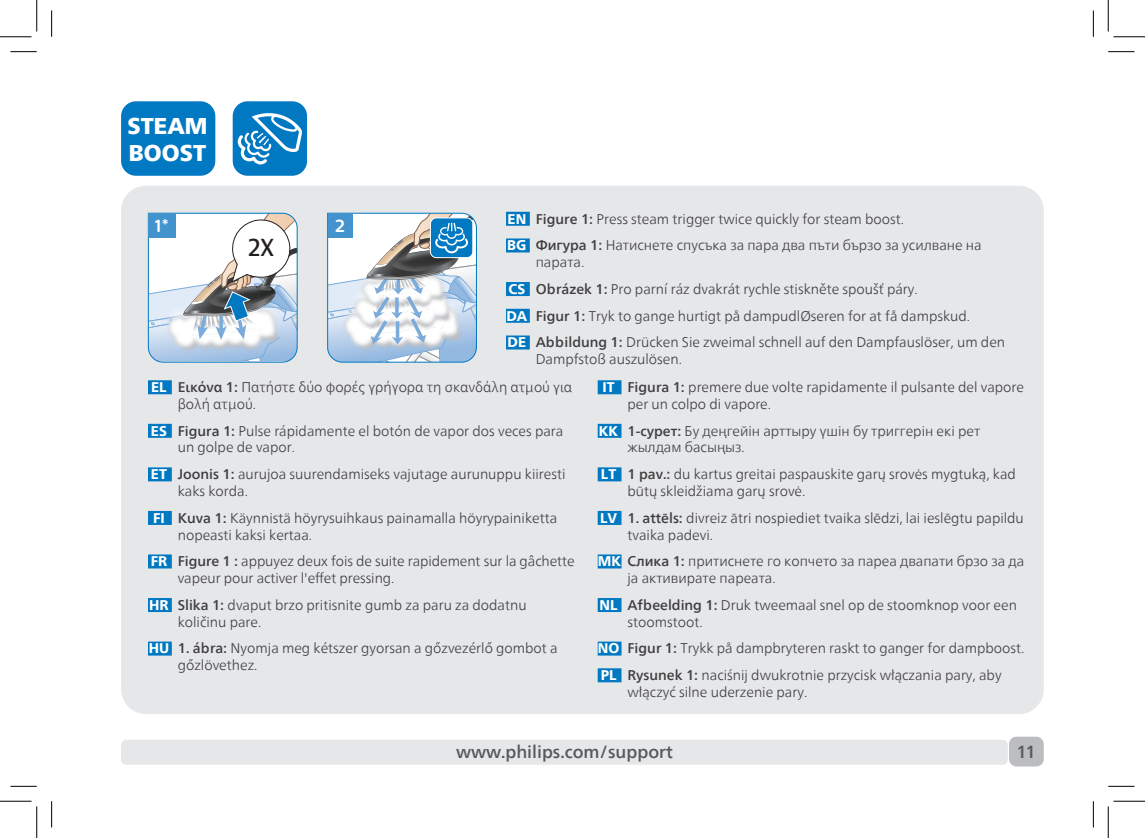
<style>
.page{position:relative;width:1145px;height:838px;background:#fff}
.page>*{position:absolute;margin:0;border:0;box-sizing:border-box;transform-origin:0 0}
.t1{font:500 24.5px "Centrale Sans Cnd";color:#231f20}
.Page_number{font:900 22.75px/27.3px "Neue Frutiger World";color:#fff}
.t2{font:500 17.5px "Neue Frutiger World";color:#57585a}
.t3{font:700 17.5px "Centrale Sans Rnd";color:#fff}
.Text{font:300 14px/16.8px "Neue Frutiger World";color:#3e3e3f}
.s1{font-weight:800;color:#fff}
.s2{font-weight:500}
</style>
<div class="page">
<div style="left:1009px;top:736px;width:35px;height:30px;background:#bcbdc0;border-radius:7px"></div>
<div style="left:121px;top:739px;width:887px;height:25px;background:#e6e7e9;border-radius:5px"></div>
<div style="left:121px;top:186px;width:923px;height:528px;background:#e6e7e9;border-radius:25px"></div>
<svg style="left:148px;top:212px;width:150px;height:151px;background:#cbd6e0"></svg>
<div style="left:148px;top:213px;width:28px;height:25px;background:#4393cf"></div>
<svg style="left:327px;top:212px;width:150px;height:151px"></svg>
<div style="left:328px;top:213px;width:24px;height:25px;background:#4393cf"></div>
<div style="left:506px;top:212px;width:24px;height:14px;background:#0079c2"></div>
<div style="left:506px;top:238px;width:24px;height:14px;background:#0079c2"></div>
<div style="left:506px;top:282px;width:24px;height:14px;background:#0079c2"></div>
<div style="left:506px;top:309px;width:24px;height:14px;background:#0079c2"></div>
<div style="left:506px;top:335px;width:24px;height:14px;background:#0079c2"></div>
<div style="left:148px;top:380px;width:24px;height:14px;background:#0079c2"></div>
<div style="left:148px;top:424px;width:24px;height:14px;background:#0079c2"></div>
<div style="left:148px;top:467px;width:24px;height:14px;background:#0079c2"></div>
<div style="left:148px;top:511px;width:24px;height:14px;background:#0079c2"></div>
<div style="left:148px;top:554px;width:24px;height:14px;background:#0079c2"></div>
<div style="left:148px;top:598px;width:24px;height:14px;background:#0079c2"></div>
<div style="left:148px;top:641px;width:24px;height:14px;background:#0079c2"></div>
<div style="left:598px;top:380px;width:24px;height:14px;background:#0079c2"></div>
<div style="left:598px;top:424px;width:24px;height:14px;background:#0079c2"></div>
<div style="left:598px;top:467px;width:24px;height:14px;background:#0079c2"></div>
<div style="left:598px;top:511px;width:24px;height:14px;background:#0079c2"></div>
<div style="left:598px;top:554px;width:24px;height:14px;background:#0079c2"></div>
<div style="left:598px;top:598px;width:24px;height:14px;background:#0079c2"></div>
<div style="left:598px;top:641px;width:24px;height:14px;background:#0079c2"></div>
<div style="left:598px;top:668px;width:24px;height:14px;background:#0079c2"></div>
<div style="left:121px;top:101px;width:94px;height:75px;background:#0079c2;border-radius:15px"></div>
<svg style="left:233px;top:101px;width:74px;height:75px;background:#3293cd"></svg>
<svg style="left:10px;top:51px;width:27px;height:1px"></svg>
<svg style="left:1108px;top:51px;width:26px;height:1px"></svg>
<svg style="left:10px;top:786px;width:27px;height:1px"></svg>
<svg style="left:1108px;top:786px;width:26px;height:1px"></svg>
<svg style="left:51px;top:10px;width:1px;height:27px"></svg>
<svg style="left:51px;top:801px;width:1px;height:26px"></svg>
<svg style="left:1093px;top:10px;width:1px;height:27px"></svg>
<svg style="left:1093px;top:801px;width:1px;height:26px"></svg>
<hr style="left:0;top:36px;width:32px;height:1px;background:#000">
<hr style="left:1113px;top:36px;width:32px;height:1px;background:#000">
<hr style="left:0;top:800px;width:32px;height:1px;background:#000">
<hr style="left:1113px;top:800px;width:32px;height:1px;background:#000">
<hr style="left:36px;top:0;width:1px;height:31px;background:#000">
<hr style="left:36px;top:806px;width:1px;height:31px;background:#000">
<hr style="left:1108px;top:0;width:1px;height:31px;background:#000">
<hr style="left:1108px;top:806px;width:1px;height:31px;background:#000">
<p class="Page_number" style="left:127px;top:112px;width:82px">STEAM<br>BOOST</p>
<p class="t3" style="left:155px;top:215px;width:16px">1*</p>
<p class="t3" style="left:335px;top:215px;width:12px">2</p>
<p class="Text" style="left:508px;top:210px;width:398px"><span class="s1">EN</span> <span class="s2">Figure 1:</span> Press steam trigger twice quickly for steam boost.</p>
<p class="Text" style="left:536px;top:237px;width:447px;text-indent:-29px"><span class="s1">BG</span> <span class="s2">Фигура 1:</span> Натиснете спусъка за пара два пъти бързо за усилване на парата.</p>
<p class="Text" style="left:509px;top:280px;width:411px"><span class="s1">CS</span> <span class="s2">Obrázek 1:</span> Pro parní ráz dvakrát rychle stiskněte spoušť páry.</p>
<p class="Text" style="left:506px;top:307px;width:465px"><span class="s1">DA</span> <span class="s2">Figur 1:</span> Tryk to gange hurtigt på dampudlØseren for at få dampskud.</p>
<p class="Text" style="left:536px;top:334px;width:471px;text-indent:-28px"><span class="s1">DE</span> <span class="s2">Abbildung 1:</span> Drücken Sie zweimal schnell auf den Dampfauslöser, um den<br>Dampfstoß auszulösen.</p>
<p class="Text" style="left:178px;top:379px;width:396px;text-indent:-27px"><span class="s1">EL</span> <span class="s2">Εικόνα 1:</span> Πατήστε δύο φορές γρήγορα τη σκανδάλη ατμού για βολή ατμού.</p>
<p class="Text" style="left:178px;top:422px;width:387px;text-indent:-27px"><span class="s1">ES</span> <span class="s2">Figura 1:</span> Pulse rápidamente el botón de vapor dos veces para un golpe de vapor.</p>
<p class="Text" style="left:178px;top:466px;width:389px;text-indent:-27px"><span class="s1">ET</span> <span class="s2">Joonis 1:</span> aurujoa suurendamiseks vajutage aurunuppu kiiresti kaks korda.</p>
<p class="Text" style="left:178px;top:509px;width:381px;text-indent:-25px"><span class="s1">FI</span> <span class="s2">Kuva 1:</span> Käynnistä höyrysuihkaus painamalla höyrypainiketta nopeasti kaksi kertaa.</p>
<p class="Text" style="left:178px;top:553px;width:399px;text-indent:-27px"><span class="s1">FR</span> <span class="s2">Figure 1 :</span> appuyez deux fois de suite rapidement sur la gâchette vapeur pour activer l'effet pressing.</p>
<p class="Text" style="left:178px;top:596px;width:350px;text-indent:-29px"><span class="s1">HR</span> <span class="s2">Slika 1:</span> dvaput brzo pritisnite gumb za paru za dodatnu količinu pare.</p>
<p class="Text" style="left:178px;top:640px;width:381px;text-indent:-29px"><span class="s1">HU</span> <span class="s2">1. ábra:</span> Nyomja meg kétszer gyorsan a gőzvezérlő gombot a gőzlövethez.</p>
<h1 class="t1" style="left:248px;top:232px;width:27px">2X</h1>
<p class="Text" style="left:627px;top:379px;width:398px;text-indent:-25px"><span class="s1">IT</span> <span class="s2">Figura 1:</span> premere due volte rapidamente il pulsante del vapore per un colpo di vapore.</p>
<p class="Text" style="left:627px;top:422px;width:354px;text-indent:-29px"><span class="s1">KK</span> <span class="s2">1-сурет:</span> Бу деңгейін арттыру үшін бу триггерін екі рет жылдам басыңыз.</p>
<p class="Text" style="left:627px;top:466px;width:390px;text-indent:-27px"><span class="s1">LT</span> <span class="s2">1 pav.:</span> du kartus greitai paspauskite garų srovės mygtuką, kad būtų skleidžiama garų srovė.</p>
<p class="Text" style="left:627px;top:509px;width:398px;text-indent:-27px"><span class="s1">LV</span> <span class="s2">1. attēls:</span> divreiz ātri nospiediet tvaika slēdzi, lai ieslēgtu papildu tvaika padevi.</p>
<p class="Text" style="left:627px;top:553px;width:398px;text-indent:-30px"><span class="s1">MK</span> <span class="s2">Слика 1:</span> притиснете го копчето за пареа двапати брзо за да ја активирате пареата.</p>
<p class="Text" style="left:627px;top:596px;width:391px;text-indent:-28px"><span class="s1">NL</span> <span class="s2">Afbeelding 1:</span> Druk tweemaal snel op de stoomknop voor een stoomstoot.</p>
<p class="Text" style="left:598px;top:640px;width:428px"><span class="s1">NO</span> <span class="s2">Figur 1:</span> Trykk på dampbryteren raskt to ganger for dampboost.</p>
<p class="Text" style="left:627px;top:666px;width:376px;text-indent:-27px"><span class="s1">PL</span> <span class="s2">Rysunek 1:</span> naciśnij dwukrotnie przycisk włączania pary, aby włączyć silne uderzenie pary.</p>
<p class="t2" style="left:456px;top:737px;width:218px">www.philips.com/support</p>
<p class="t2" style="left:1016px;top:737px;width:21px">11</p>
</div>
